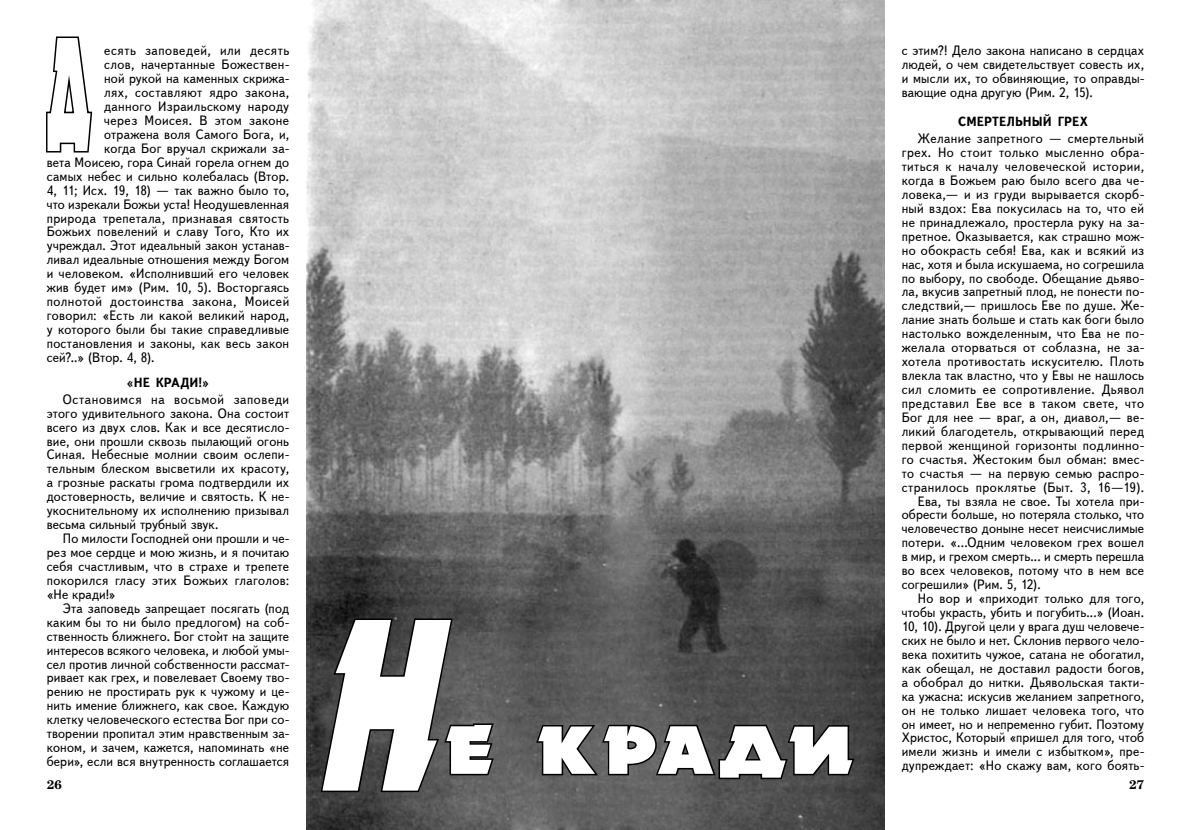
<style>
.page{position:relative;width:1191px;height:830px;background:#fff}
.page>*{position:absolute;margin:0;border:0;box-sizing:border-box;transform-origin:0 0}
.t1{font:italic 269.1px "Electron";color:#fff;scale:.68 1}
.t2{font:165px "Electron";color:#fff;scale:.38 1}
.t3{font:75px "Electron";letter-spacing:.02em;color:#fff;scale:1.28 1}
.t4{font:13.8px/14px "Bukvarnaya";letter-spacing:.02em;color:#000;text-align:justify;scale:.93 1}
.t5{font:13.8px "Bukvarnaya";letter-spacing:.04em;color:#000;scale:.93 1}
.t6{font:700 13.8px "Bukvarnaya";letter-spacing:.01em;color:#000;scale:.93 1}
.t7{font:13.8px "Bukvarnaya";letter-spacing:.045em;color:#000;scale:.93 1}
.t8{font:700 12.6px "Shkolnaya";color:#000}
</style>
<div class="page">
<img style="left:306px;top:0;width:578px;height:829px">
<svg style="left:46px;top:36px;width:47px;height:117px"></svg>
<svg style="left:319px;top:616px;width:177px;height:177px"></svg>
<svg style="left:534px;top:722px;width:322px;height:58px"></svg>
<h2 class="t2" style="left:47px;top:-2px;width:120px">Д</h2>
<p class="t7" style="left:104px;top:42px;width:200px">есять заповедей, или десять</p>
<p class="t4" style="left:901px;top:44px;width:262px">с этим?! Дело закона написано в сердцах людей, о чем свидетельствует совесть их, и мысли их, то обвиняющие, то оправды&shy;вающие одна другую (Рим. 2, 15).</p>
<p class="t6" style="left:958px;top:113px;width:141px">СМЕРТЕЛЬНЫЙ ГРЕХ</p>
<p class="t4" style="left:918px;top:132px;width:245px">Желание запретного — смертельный</p>
<p class="t4" style="left:901px;top:146px;width:262px">грех. Но стоит только мысленно обра-</p>
<p class="t5" style="left:901px;top:158px;width:262px">титься к началу человеческой истории,</p>
<p class="t4" style="left:901px;top:173px;width:262px">когда в Божьем раю было всего два че-</p>
<p class="t4" style="left:901px;top:187px;width:262px">ловека,— и из груди вырывается скорб-</p>
<p class="t4" style="left:901px;top:201px;width:262px">ный вздох: Ева покусилась на то, что ей</p>
<p class="t4" style="left:901px;top:215px;width:262px">не принадлежало, простерла руку на за-</p>
<p class="t4" style="left:901px;top:229px;width:262px">претное. Оказывается, как страшно мож-</p>
<p class="t4" style="left:901px;top:243px;width:262px">но обокрасть себя! Ева, как и всякий из</p>
<p class="t4" style="left:901px;top:257px;width:262px">нас, хотя и была искушаема, но согрешила</p>
<p class="t4" style="left:901px;top:271px;width:262px">по выбору, по свободе. Обещание дьяво-</p>
<p class="t4" style="left:901px;top:285px;width:262px">ла, вкусив запретный плод, не понести по-</p>
<p class="t4" style="left:901px;top:299px;width:262px">следствий,— пришлось Еве по душе. Же-</p>
<p class="t4" style="left:901px;top:313px;width:262px">лание знать больше и стать как боги было</p>
<p class="t4" style="left:901px;top:327px;width:262px">настолько вожделенным, что Ева не по-</p>
<p class="t4" style="left:901px;top:340px;width:262px">желала оторваться от соблазна, не за-</p>
<p class="t4" style="left:901px;top:354px;width:262px">хотела противостать искусителю. Плоть</p>
<p class="t4" style="left:901px;top:368px;width:262px">влекла так властно, что у Евы не нашлось</p>
<p class="t4" style="left:901px;top:382px;width:262px">сил сломить ее сопротивление. Дьявол</p>
<p class="t4" style="left:901px;top:396px;width:262px">представил Еве все в таком свете, что</p>
<p class="t4" style="left:901px;top:410px;width:262px">Бог для нее — враг, а он, диавол,— ве-</p>
<p class="t4" style="left:901px;top:424px;width:262px">ликий благодетель, открывающий перед</p>
<p class="t4" style="left:901px;top:438px;width:262px">первой женщиной горизонты подлинно-</p>
<p class="t4" style="left:901px;top:452px;width:262px">го счастья. Жестоким был обман: вмес-</p>
<p class="t4" style="left:901px;top:466px;width:262px">то счастья — на первую семью распро-</p>
<p class="t4" style="left:901px;top:480px;width:262px">странилось проклятье (Быт. 3, 16—19).</p>
<p class="t4" style="left:918px;top:494px;width:245px">Ева, ты взяла не свое. Ты хотела при-</p>
<p class="t4" style="left:901px;top:508px;width:262px">обрести больше, но потеряла столько, что</p>
<p class="t4" style="left:901px;top:521px;width:262px">человечество доныне несет неисчислимые</p>
<p class="t4" style="left:901px;top:535px;width:262px">потери. «...Одним человеком грех вошел</p>
<p class="t4" style="left:901px;top:549px;width:262px">в мир, и грехом смерть... и смерть перешла</p>
<p class="t4" style="left:901px;top:563px;width:262px">во всех человеков, потому что в нем все</p>
<p class="t4" style="left:901px;top:577px;width:151px">согрешили» (Рим. 5, 12).</p>
<p class="t4" style="left:918px;top:591px;width:245px">Но вор и «приходит только для того,</p>
<p class="t4" style="left:901px;top:605px;width:262px">чтобы украсть, убить и погубить...» (Иоан.</p>
<p class="t4" style="left:901px;top:619px;width:262px">10, 10). Другой цели у врага душ человече-</p>
<p class="t4" style="left:901px;top:633px;width:262px">ских не было и нет. Склонив первого чело-</p>
<p class="t4" style="left:901px;top:647px;width:262px">века похитить чужое, сатана не обогатил,</p>
<p class="t4" style="left:901px;top:661px;width:262px">как обещал, не доставил радости богов,</p>
<p class="t4" style="left:901px;top:675px;width:262px">а обобрал до нитки. Дьявольская такти-</p>
<p class="t4" style="left:901px;top:689px;width:262px">ка ужасна: искусив желанием запретного,</p>
<p class="t4" style="left:901px;top:702px;width:262px">он не только лишает человека того, что</p>
<p class="t4" style="left:901px;top:716px;width:262px">он имеет, но и непременно губит. Поэтому</p>
<p class="t4" style="left:901px;top:730px;width:262px">Христос, Который «пришел для того, чтоб</p>
<p class="t4" style="left:901px;top:744px;width:262px">имели жизнь и имели с избытком», пре-</p>
<p class="t4" style="left:104px;top:58px;width:200px">слов, начертанные Божествен-</p>
<p class="t4" style="left:104px;top:72px;width:200px">ной рукой на каменных скрижа-</p>
<p class="t4" style="left:104px;top:86px;width:200px">лях, составляют ядро закона,</p>
<p class="t4" style="left:104px;top:99px;width:200px">данного Израильскому народу</p>
<p class="t4" style="left:104px;top:113px;width:200px">через Моисея. В этом законе</p>
<p class="t4" style="left:104px;top:127px;width:200px">отражена воля Самого Бога, и,</p>
<p class="t4" style="left:104px;top:141px;width:200px">когда Бог вручал скрижали за-</p>
<p class="t4" style="left:47px;top:155px;width:262px">вета Моисею, гора Синай горела огнем до</p>
<p class="t4" style="left:47px;top:169px;width:262px">самых небес и сильно колебалась (Втор.</p>
<p class="t4" style="left:47px;top:183px;width:262px">4, 11; Исх. 19, 18) — так важно было то,</p>
<p class="t4" style="left:47px;top:197px;width:262px">что изрекали Божьи уста! Неодушевленная</p>
<p class="t4" style="left:47px;top:211px;width:262px">природа трепетала, признавая святость</p>
<p class="t4" style="left:47px;top:225px;width:262px">Божьих повелений и славу Того, Кто их</p>
<p class="t4" style="left:47px;top:239px;width:262px">учреждал. Этот идеальный закон устанав-</p>
<p class="t4" style="left:47px;top:253px;width:262px">ливал идеальные отношения между Богом</p>
<p class="t4" style="left:47px;top:267px;width:262px">и человеком. «Исполнивший его человек</p>
<p class="t4" style="left:47px;top:280px;width:262px">жив будет им» (Рим. 10, 5). Восторгаясь</p>
<p class="t5" style="left:47px;top:293px;width:262px">полнотой достоинства закона, Моисей</p>
<p class="t4" style="left:47px;top:308px;width:262px">говорил: «Есть ли какой великий народ,</p>
<p class="t4" style="left:47px;top:322px;width:262px">у которого были бы такие справедливые</p>
<p class="t4" style="left:47px;top:336px;width:262px">постановления и законы, как весь закон</p>
<p class="t4" style="left:47px;top:350px;width:117px">сей?..» (Втор. 4, 8).</p>
<p class="t6" style="left:127px;top:374px;width:90px">«НЕ КРАДИ!»</p>
<p class="t4" style="left:47px;top:392px;width:262px;text-indent:16px">Остановимся на восьмой заповеди этого удивительного закона. Она состоит всего из двух слов. Как и все десятисло&shy;вие, они прошли сквозь пылающий огонь Синая. Небесные молнии своим ослепи&shy;тельным блеском высветили их красоту, а грозные раскаты грома подтвердили их достоверность, величие и святость. К не&shy;укоснительному их исполнению призывал весьма сильный трубный звук.</p>
<p class="t4" style="left:47px;top:531px;width:262px;text-indent:16px">По милости Господней они прошли и че&shy;рез мое сердце и мою жизнь, и я почитаю себя счастливым, что в страхе и трепете покорился гласу этих Божьих глаголов: «Не кради!»</p>
<p class="t4" style="left:47px;top:601px;width:262px;text-indent:16px">Эта заповедь запрещает посягать (под каким бы то ни было предлогом) на соб&shy;ственность ближнего. Бог стои` т на защите интересов всякого человека, и любой умы&shy;сел против личной собственности рассмат&shy;ривает как грех, и повелевает Своему тво&shy;рению не простирать рук к чужому и це&shy;нить имение ближнего, как свое. Каждую клетку человеческого естества Бог при со&shy;творении пропитал этим нравственным за&shy;коном, и зачем, кажется, напоминать «не бери», если вся внутренность соглашается</p>
<h1 class="t1" style="left:311px;top:554px;width:263px">Н</h1>
<h3 class="t3" style="left:445px;top:707px;width:321px">Е КРАДИ</h3>
<p class="t4" style="left:901px;top:758px;width:262px">дупреждает: «Но скажу вам, кого боять-</p>
<p class="t8" style="left:47px;top:777px;width:9px">26</p>
<p class="t8" style="left:1129px;top:777px;width:9px">27</p>
</div>
